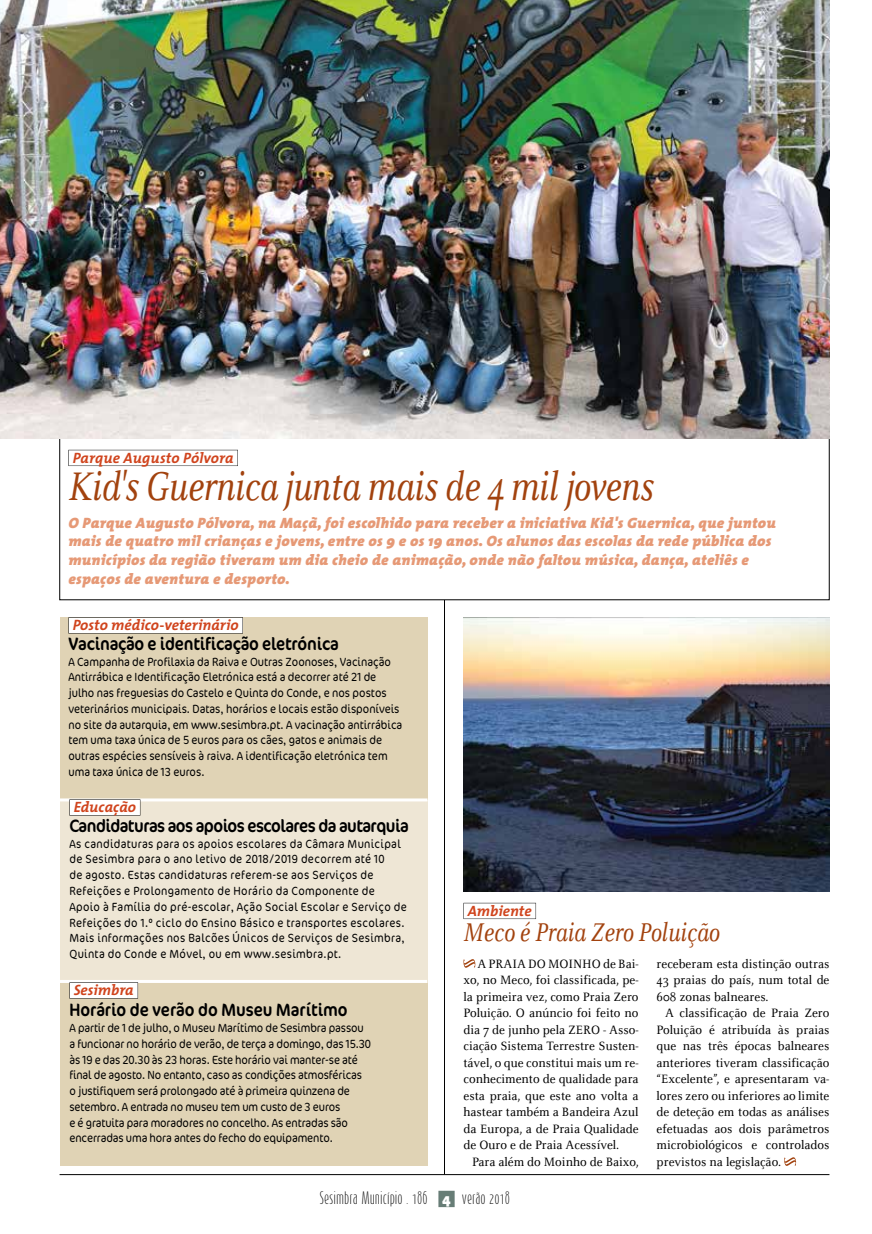
<style>
.page{position:relative;width:872px;height:1234px;background:#fff}
.page>*{position:absolute;margin:0;border:0;box-sizing:border-box;transform-origin:0 0}
.t1{font:italic 42px "Celeste ST";letter-spacing:-.03em;color:#a2420e;scale:.75 1}
.t2{font:italic 27px "Celeste ST";letter-spacing:-.02em;color:#a2420e;scale:.75 1}
.t3{font:18px "Cocon";letter-spacing:-.01em;color:#000;scale:.9 1}
.t4{font:18px "Cocon";letter-spacing:-.03em;color:#000;scale:.9 1}
.t5{font:italic 800 15px/18.8px "T Mix";letter-spacing:.02em;color:#e69976}
.t6{font:italic 700 15px "T Mix";color:#d0441d}
.t7{font:300 15px "Schmalhans";color:#000}
.t8{font:12.75px/16.5px "Celeste ST";color:#000;text-align:justify;scale:.9 1}
.t9{font:300 12px/15.8px "Cocon";color:#000;scale:.9 1}
.t10{font:300 12px/15.8px "Cocon";letter-spacing:.03em;color:#000;scale:.9 1}
.s1{font-family:"T Mix";font-weight:800;color:#fff}
</style>
<div class="page">
<div style="left:438px;top:1190px;width:16px;height:16px;background:#677d76"></div>
<hr style="left:60px;top:1173px;width:769px;height:1px;background:#000">
<div style="left:60px;top:617px;width:367px;height:548px;background:#e0d3b5"></div>
<hr style="left:444px;top:600px;width:1px;height:574px;background:#000">
<img style="left:0;top:0;width:829px;height:438px">
<svg style="left:68px;top:449px;width:170px;height:17px"></svg>
<div style="left:69px;top:450px;width:168px;height:15px;background:#fff"></div>
<div style="left:60px;top:799px;width:368px;height:183px;background:#eee6d5"></div>
<hr style="left:60px;top:798px;width:367px;height:3px;background:#fff">
<hr style="left:60px;top:979px;width:367px;height:3px;background:#fff">
<div style="left:69px;top:617px;width:173px;height:16px;background:#fff"></div>
<img style="left:463px;top:617px;width:366px;height:274px">
<svg style="left:463px;top:902px;width:73px;height:16px"></svg>
<div style="left:464px;top:903px;width:71px;height:15px;background:#fff"></div>
<svg style="left:463px;top:959px;width:12px;height:9px"></svg>
<svg style="left:784px;top:1157px;width:12px;height:9px"></svg>
<svg style="left:69px;top:982px;width:69px;height:16px"></svg>
<div style="left:70px;top:982px;width:68px;height:15px;background:#fff"></div>
<svg style="left:69px;top:799px;width:1px;height:16px"></svg>
<div style="left:70px;top:799px;width:70px;height:16px;background:#fff"></div>
<p class="t6" style="left:73px;top:445px;width:163px">Parque Augusto Pólvora</p>
<h1 class="t1" style="left:68px;top:463px;width:782px">Kid's Guernica junta mais de 4 mil jovens</h1>
<p class="t5" style="left:68px;top:513px;width:709px">O Parque Augusto Pólvora, na Maçã, foi escolhido para receber a iniciativa Kid's Guernica, que juntou mais de quatro mil crianças e jovens, entre os 9 e os 19 anos. Os alunos das escolas da rede pública dos municípios da região tiveram um dia cheio de animação, onde não faltou música, dança, ateliês e espaços de aventura e desporto.</p>
<p class="t6" style="left:73px;top:612px;width:167px">Posto médico-veterinário</p>
<h3 class="t3" style="left:68px;top:633px;width:302px">Vacinação e identificação eletrónica</h3>
<p class="t9" style="left:68px;top:653px;width:372px">A Campanha de Profilaxia da Raiva e Outras Zoonoses, Vacinação Antirrábica e Identificação Eletrónica está a decorrer até 21 de julho nas freguesias do Castelo e Quinta do Conde, e nos postos veterinários municipais. Datas, horários e locais estão disponíveis no site da autarquia, em www.sesimbra.pt. A vacinação antirrábica tem uma taxa única de 5 euros para os cães, gatos e animais de outras espécies sensíveis à raiva. A identificação eletrónica tem uma taxa única de 13 euros.</p>
<p class="t6" style="left:74px;top:794px;width:64px">Educação</p>
<h3 class="t4" style="left:69px;top:815px;width:378px">Candidaturas aos apoios escolares da autarquia</h3>
<p class="t10" style="left:69px;top:835px;width:376px">As candidaturas para os apoios escolares da Câmara Municipal de Sesimbra para o ano letivo de 2018/2019 decorrem até 10<br>de agosto. Estas candidaturas referem-se aos Serviços de Refeições e Prolongamento de Horário da Componente de Apoio à Família do pré-escolar, Ação Social Escolar e Serviço de Refeições do 1.º ciclo do Ensino Básico e transportes escolares.<br>Mais informações nos Balcões Únicos de Serviços de Sesimbra, Quinta do Conde e Móvel, ou em www.sesimbra.pt.</p>
<p class="t6" style="left:74px;top:977px;width:62px">Sesimbra</p>
<h3 class="t3" style="left:69px;top:999px;width:311px">Horário de verão do Museu Marítimo</h3>
<p class="t9" style="left:69px;top:1020px;width:336px">A partir de 1 de julho, o Museu Marítimo de Sesimbra passou a funcionar no horário de verão, de terça a domingo, das 15.30 às 19 e das 20.30 às 23 horas. Este horário vai manter-se até final de agosto. No entanto, caso as condições atmosféricas o justifiquem será prolongado até à primeira quinzena de setembro. A entrada no museu tem um custo de 3 euros<br>e é gratuita para moradores no concelho. As entradas são encerradas uma hora antes do fecho do equipamento.</p>
<p class="t6" style="left:468px;top:898px;width:66px">Ambiente</p>
<h2 class="t2" style="left:463px;top:917px;width:343px">Meco é Praia Zero Poluição</h2>
<p class="t8" style="left:463px;top:955px;width:196px;text-indent:14px">A PRAIA DO MOINHO de Bai&shy;xo, no Meco, foi classificada, pe&shy;la primeira vez, como Praia Zero Poluição. O anúncio foi feito no dia 7 de junho pela ZERO - Asso&shy;ciação Sistema Terrestre Susten&shy;tável, o que constitui mais um re&shy;conhecimento de qualidade para esta praia, que este ano volta a hastear também a Bandeira Azul da Europa, a de Praia Qualidade de Ouro e de Praia Acessível.</p>
<p class="t8" style="left:472px;top:1153px;width:187px">Para além do Moinho de Baixo,</p>
<p class="t8" style="left:656px;top:955px;width:193px">receberam esta distinção outras 43 praias do país, num total de 608 zonas balneares.</p>
<p class="t8" style="left:656px;top:1005px;width:194px;text-indent:9px">A classificação de Praia Zero Poluição é atribuída às praias que nas três épocas balneares anteriores tiveram classificação “Excelente”, e apresentaram va&shy;lores zero ou inferiores ao limite de deteção em todas as análises efetuadas aos dois parâmetros microbiológicos e controlados previstos na legislação.</p>
<p class="t7" style="left:319px;top:1188px;width:192px">Sesimbra Município . 186 <span class="s1">4</span> verão 2018</p>
</div>
